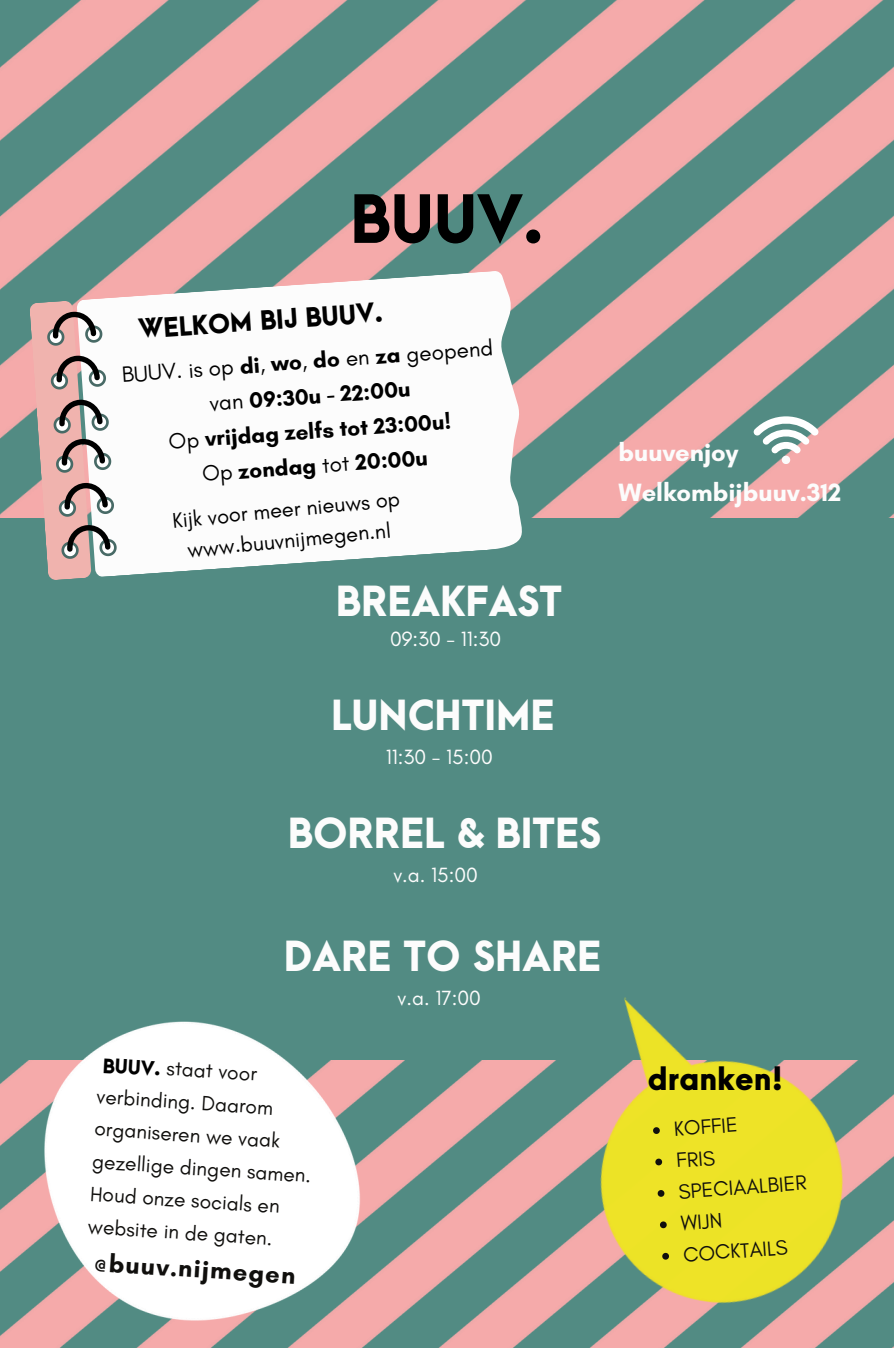
<style>
.page{position:relative;width:894px;height:1348px;background:#fff}
.page>*{position:absolute;margin:0;border:0;box-sizing:border-box;transform-origin:0 0}
.t1{font:800 60px "Arca Majora 3";color:#000}
.t2{font:800 37.5px "Arca Majora 3";color:#fcfcfc}
.t3{font:800 29.25px "Arca Majora 3";color:#000}
.t4{font:700 25.5px/39.3px "Glacial Indifference";color:#fcfcfc}
.t5{font:700 25.5px "Glacial Indifference";color:#100f0d}
.t6{font:800 24px "Arca Majora 3";color:#000}
.t7{font:700 22.5px/34.8px "Glacial Indifference";color:#000;text-align:center}
.t8{font:21.75px/30.5px "Glacial Indifference";color:#000;text-align:center}
.t9{font:21px/32.7px "Glacial Indifference";color:#100f0d}
.t10{font:21px "Glacial Indifference";color:#fcfcfc}
.t11{font:800 18px "Arca Majora 3";color:#000}
.s1{font-weight:400}
</style>
<div class="page">
<div style="left:0;top:0;width:893px;height:1348px;background:#528b83"></div>
<img style="left:0;top:1060px;width:893px;height:288px">
<img style="left:0;top:0;width:893px;height:517px">
<svg style="left:76px;top:270px;width:458px;height:306px;background:#eaecec"></svg>
<svg style="left:29px;top:300px;width:88px;height:280px;background:#c3afac"></svg>
<img style="left:551px;top:997px;width:332px;height:329px">
<img style="left:40px;top:1021px;width:324px;height:312px">
<svg style="left:753px;top:416px;width:65px;height:48px"></svg>
<svg style="left:652px;top:1127px;width:8px;height:7px"></svg>
<svg style="left:655px;top:1158px;width:7px;height:7px"></svg>
<svg style="left:657px;top:1190px;width:7px;height:7px"></svg>
<svg style="left:659px;top:1221px;width:7px;height:7px"></svg>
<svg style="left:661px;top:1252px;width:8px;height:8px"></svg>
<p class="t1" style="left:350px;top:189px;width:195px">BUUV.</p>
<h6 class="t6" style="left:137px;top:317px;width:246px;rotate:-4deg">WELKOM BIJ BUUV.</h6>
<h2 class="t7" style="left:120px;top:357px;width:374px;rotate:-4deg"><span class="s1">BUUV. is op</span> di<span class="s1">,</span> wo<span class="s1">,</span> do <span class="s1">en</span> za <span class="s1">geopend van</span> 09:30u - 22:00u<br><span class="s1">Op</span> vrijdag zelfs tot 23:00u!<br><span class="s1">Op</span> zondag <span class="s1">tot</span> 20:00u</h2>
<h6 class="t8" style="left:171px;top:506px;width:230px;rotate:-6deg">Kijk voor meer nieuws op www.buuvnijmegen.nl</h6>
<h4 class="t2" style="left:336px;top:582px;width:228px">BREAKFAST</h4>
<h2 class="t10" style="left:390px;top:626px;width:113px">09:30 - 11:30</h2>
<h6 class="t2" style="left:331px;top:696px;width:225px">LUNCHTIME</h6>
<h6 class="t10" style="left:386px;top:744px;width:108px">11:30 - 15:00</h6>
<p class="t4" style="left:618px;top:432px;width:224px">buuvenjoy<br>Welkombijbuuv.312</p>
<h6 class="t2" style="left:287px;top:814px;width:315px">BORREL &amp; BITES</h6>
<h2 class="t10" style="left:393px;top:861px;width:86px">v.a. 15:00</h2>
<p class="t2" style="left:283px;top:937px;width:319px">DARE TO SHARE</p>
<h6 class="t10" style="left:397px;top:984px;width:85px">v.a. 17:00</h6>
<h6 class="t11" style="left:103px;top:1056px;width:59px;rotate:3deg">BUUV.</h6>
<h2 class="t9" style="left:100px;top:1046px;width:221px;text-indent:68px;rotate:4deg">staat voor verbinding. Daarom organiseren we vaak gezellige dingen samen.<br>Houd onze socials en website in de gaten.</h2>
<h2 class="t5" style="left:95px;top:1246px;width:203px;rotate:4deg"><span class="s1">@</span>buuv.nijmegen</h2>
<p class="t3" style="left:647px;top:1063px;width:137px">dranken!</p>
<p class="t9" style="left:672px;top:1112px;width:65px;rotate:-4deg">KOFFIE</p>
<h3 class="t9" style="left:675px;top:1144px;width:40px;rotate:-4deg">FRIS</h3>
<p class="t9" style="left:677px;top:1175px;width:130px;rotate:-4deg">SPECIAALBIER</p>
<p class="t9" style="left:679px;top:1206px;width:43px;rotate:-4deg">WIJN</p>
<p class="t9" style="left:682px;top:1238px;width:106px;rotate:-4deg">COCKTAILS</p>
</div>
